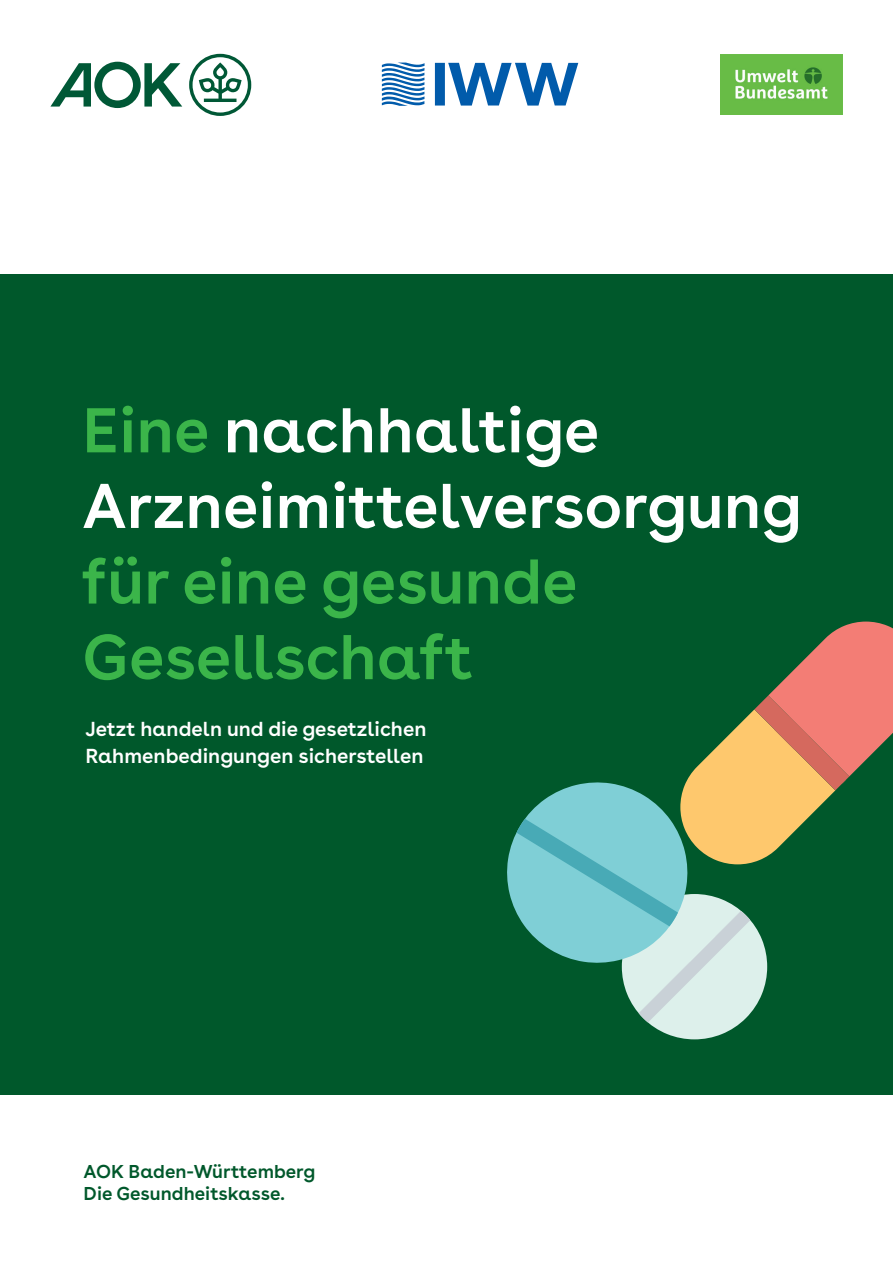
<style>
.page{position:relative;width:893px;height:1263px;background:#fff}
.page>*{position:absolute;margin:0;border:0;box-sizing:border-box;transform-origin:0 0}
.t1{font:600 63px/75.6px "AOK Buenos Aires";color:#fff}
.t2{font:600 63px/75.6px "AOK Buenos Aires";color:#3bb54a}
.t3{font:600 20.25px/27.3px "AOK Buenos Aires";color:#fff}
.t4{font:600 18.6px/22.4px "AOK Buenos Aires";color:#00582b}
.s1{color:#3bb54a}
</style>
<div class="page">
<div style="left:0;top:274px;width:893px;height:820px;background:#00582b"></div>
<svg style="left:50px;top:54px;width:201px;height:62px"></svg>
<svg style="left:382px;top:63px;width:43px;height:43px"></svg>
<svg style="left:435px;top:63px;width:143px;height:43px"></svg>
<img style="left:721px;top:54px;width:121px;height:61px">
<svg style="left:507px;top:621px;width:386px;height:418px"></svg>
<h1 class="t1" style="left:82px;top:386px;width:721px"><span class="s1">Eine</span> nachhaltige<br>Arzneimittelversorgung</h1>
<h1 class="t2" style="left:82px;top:537px;width:497px">für eine gesunde<br>Gesellschaft</h1>
<p class="t3" style="left:85px;top:713px;width:343px">Jetzt handeln und die gesetzlichen<br>Rahmenbedingungen sicherstellen</p>
<p class="t4" style="left:84px;top:1158px;width:233px">AOK Baden-Württemberg<br>Die Gesundheitskasse.</p>
</div>
